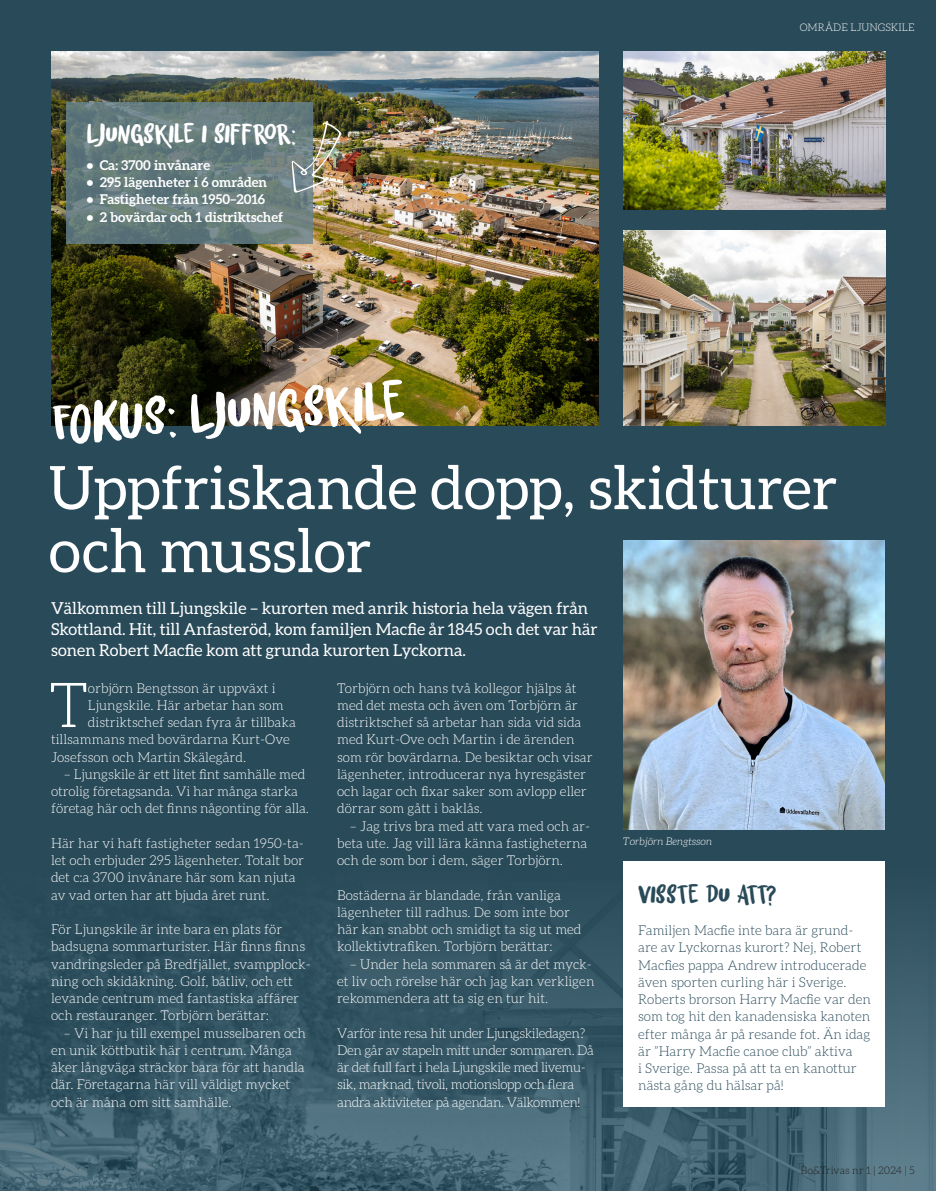
<style>
.page{position:relative;width:936px;height:1191px;background:#fff}
.page>*{position:absolute;margin:0;border:0;box-sizing:border-box;transform-origin:0 0}
.Mellanrubrik{font:300 62.25px "Aleo";color:#fff}
.Rubrik{font:60px/63px "Aleo";color:#fff}
.citat_mm{font:60px "Twisted System";color:#fff}
.citat_mm-2{font:30px "Twisted System";letter-spacing:-.015em;color:#fff}
.Brödtext{font:28.35px "Twisted System";letter-spacing:-.015em;color:#294a59}
.ingress{font:16.5px "Aleo";color:#fff}
.Mellanrubrik-2{font:300 13.5px/17.2px "Aleo";color:#fff}
.Brödtext-2{font:300 13.5px/17.2px "Aleo";color:#294a59}
.Mellanrubrik-3{font:300 13.5px/17.2px "Aleo";letter-spacing:-.03em;color:#fff}
.t1{font:700 13.5px "Aleo";color:#fff}
.t2{font:300 10.5px "Aleo";letter-spacing:.005em;color:#231f20}
.bildtext{font:italic 300 10.5px "Aleo";color:#fff}
.Faktarubrik{font:300 10.5px "Aleo";letter-spacing:.01em;color:#fff}
</style>
<div class="page">
<div style="left:0;top:0;width:935px;height:1191px;background:#294a59"></div>
<img style="left:0;top:921px;width:935px;height:270px">
<img style="left:51px;top:51px;width:547px;height:374px">
<div style="left:623px;top:862px;width:262px;height:245px;background:#fff"></div>
<img style="left:623px;top:51px;width:262px;height:158px">
<img style="left:623px;top:231px;width:262px;height:194px">
<img style="left:623px;top:540px;width:261px;height:289px">
<svg style="left:66px;top:102px;width:247px;height:141px;background:#667c7d"></svg>
<img style="left:291px;top:118px;width:50px;height:75px">
<p class="citat_mm-2" style="left:87px;top:117px;width:210px">LJUNGSKILE I SIFFROR:</p>
<p class="t1" style="left:87px;top:157px;width:125px">• Ca: 3700 invånare</p>
<p class="t1" style="left:87px;top:174px;width:182px">• 295 lägenheter i 6 områden</p>
<p class="t1" style="left:87px;top:192px;width:180px">• Fastigheter från 1950–2016</p>
<p class="t1" style="left:87px;top:209px;width:198px">• 2 bovärdar och 1 distriktschef</p>
<p class="citat_mm" style="left:51px;top:387px;width:354px;rotate:-3deg">FOKUS: LJUNGSKILE</p>
<p class="Faktarubrik" style="left:799px;top:21px;width:116px">OMRÅDE LJUNGSKILE</p>
<p class="Rubrik" style="left:49px;top:455px;width:790px">Uppfriskande dopp, skidturer och musslor</p>
<p class="ingress" style="left:51px;top:599px;width:538px">Välkommen till Ljungskile – kurorten med anrik historia hela vägen från</p>
<p class="ingress" style="left:51px;top:620px;width:548px">Skottland. Hit, till Anfasteröd, kom familjen Macfie år 1845 och det var här</p>
<p class="ingress" style="left:51px;top:641px;width:416px">sonen Robert Macfie kom att grunda kurorten Lyckorna.</p>
<p class="Mellanrubrik" style="left:49px;top:671px;width:40px">T</p>
<p class="Mellanrubrik-2" style="left:88px;top:679px;width:189px">orbjörn Bengtsson är uppväxt i</p>
<p class="Mellanrubrik-2" style="left:88px;top:696px;width:197px">Ljungskile. Här arbetar han som</p>
<p class="Mellanrubrik-2" style="left:88px;top:713px;width:209px">distriktschef sedan fyra år tillbaka</p>
<p class="Mellanrubrik-2" style="left:51px;top:731px;width:240px">tillsammans med bovärdarna Kurt-Ove</p>
<p class="Mellanrubrik-2" style="left:51px;top:748px;width:197px">Josefsson och Martin Skälegård.</p>
<p class="Mellanrubrik-2" style="left:51px;top:765px;width:259px;text-indent:13px">– Ljungskile är ett litet fint samhälle med otrolig företagsanda. Vi har många starka företag här och det finns någonting för alla.</p>
<p class="Mellanrubrik-2" style="left:51px;top:834px;width:254px">Här har vi haft fastigheter sedan 1950-ta&shy;let och erbjuder 295 lägenheter. Totalt bor det c:a 3700 invånare här som kan njuta av vad orten har att bjuda året runt.</p>
<p class="Mellanrubrik-2" style="left:51px;top:920px;width:261px">För Ljungskile är inte bara en plats för badsugna sommarturister. Här finns finns vandringsleder på Bredfjället, svampplock&shy;ning och skidåkning. Golf, båtliv, och ett levande centrum med fantastiska affärer och restauranger. Torbjörn berättar:</p>
<p class="Mellanrubrik-2" style="left:51px;top:1024px;width:256px;text-indent:13px">– Vi har ju till exempel musselbaren och en unik köttbutik här i centrum. Många åker långväga sträckor bara för att handla där. Företagarna här vill väldigt mycket och är måna om sitt samhälle.</p>
<p class="Mellanrubrik-2" style="left:337px;top:679px;width:257px">Torbjörn och hans två kollegor hjälps åt med det mesta och även om Torbjörn är distriktschef så arbetar han sida vid sida med Kurt-Ove och Martin i de ärenden som rör bovärdarna. De besiktar och visar lägenheter, introducerar nya hyresgäster och lagar och fixar saker som avlopp eller dörrar som gått i baklås.</p>
<p class="Mellanrubrik-2" style="left:337px;top:817px;width:254px;text-indent:13px">– Jag trivs bra med att vara med och ar&shy;beta ute. Jag vill lära känna fastigheterna och de som bor i dem, säger Torbjörn.</p>
<p class="Mellanrubrik-2" style="left:337px;top:886px;width:246px">Bostäderna är blandade, från vanliga lägenheter till radhus. De som inte bor här kan snabbt och smidigt ta sig ut med kollektivtrafiken. Torbjörn berättar:</p>
<p class="Mellanrubrik-2" style="left:337px;top:955px;width:259px;text-indent:13px">– Under hela sommaren så är det myck&shy;et liv och rörelse här och jag kan verkligen rekommendera att ta sig en tur hit.</p>
<p class="Mellanrubrik-3" style="left:337px;top:1024px;width:258px">Varför inte resa hit under Ljungskiledagen?<br>Den går av stapeln mitt under sommaren. Då är det full fart i hela Ljungskile med livemu&shy;sik, marknad, tivoli, motionslopp och flera andra aktiviteter på agendan. Välkommen!</p>
<p class="bildtext" style="left:623px;top:835px;width:90px">Torbjörn Bengtsson</p>
<p class="Brödtext" style="left:638px;top:878px;width:140px">VISSTE DU ATT?</p>
<p class="Brödtext-2" style="left:638px;top:921px;width:234px">Familjen Macfie inte bara är grund&shy;are av Lyckornas kurort? Nej, Robert Macfies pappa Andrew introducerade även sporten curling här i Sverige.<br>Roberts brorson Harry Macfie var den som tog hit den kanadensiska kanoten efter många år på resande fot. Än idag är ”Harry Macfie canoe club” aktiva<br>i Sverige. Passa på att ta en kanottur nästa gång du hälsar på!</p>
<p class="t2" style="left:800px;top:1164px;width:116px">Bo&amp;Trivas nr 1 | 2024 | 5</p>
</div>
